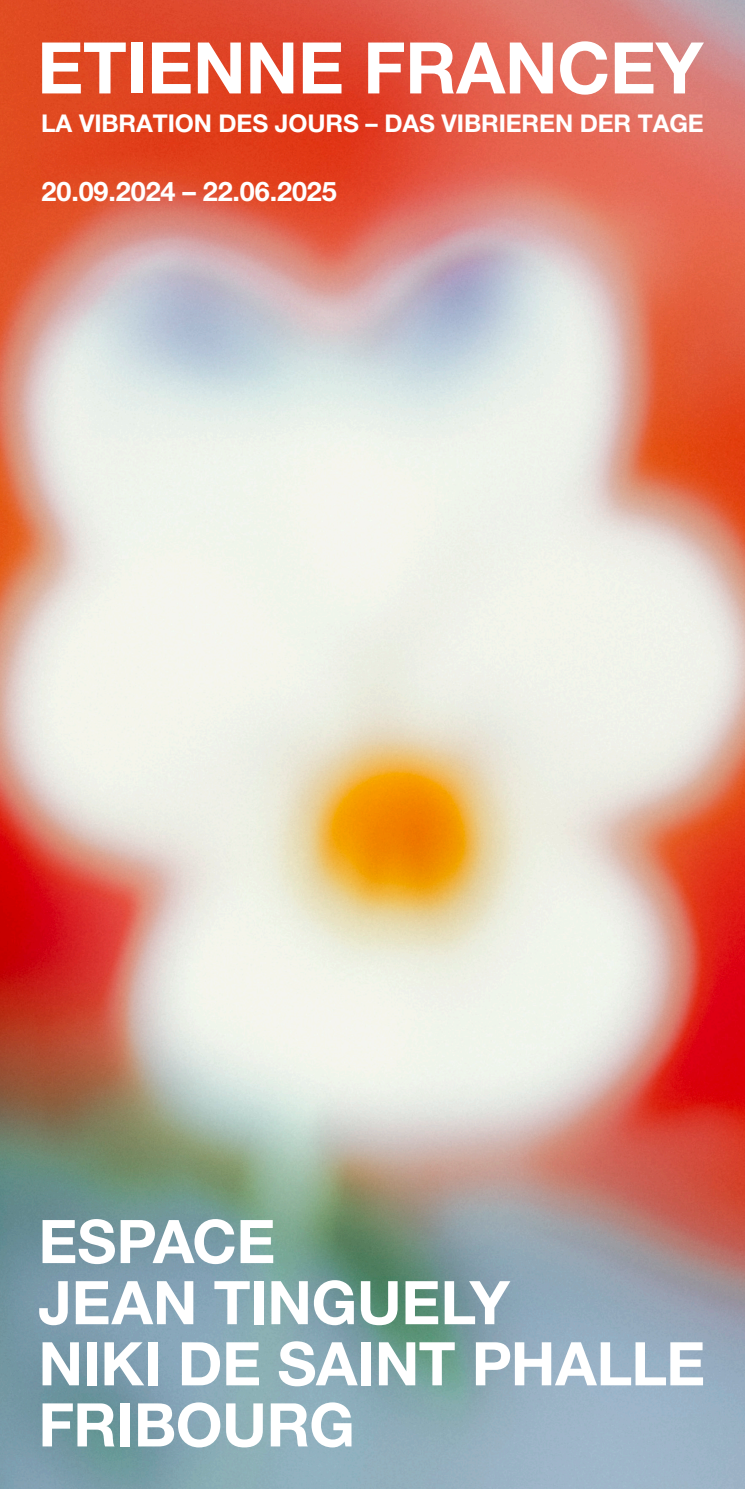
<style>
.page{position:relative;width:745px;height:1489px;background:#fff}
.page>*{position:absolute;margin:0;border:0;box-sizing:border-box;transform-origin:0 0}
.t1{font:700 71.25px "Helvetica Neue LT Std";letter-spacing:-.005em;color:#fff}
.t2{font:700 60.25px "Helvetica Neue LT Std";letter-spacing:-.005em;color:#fff}
.t3{font:700 27px "Helvetica Neue LT Std";letter-spacing:-.005em;color:#fff}
.t4{font:700 24.5px "Helvetica Neue LT Std";letter-spacing:-.005em;color:#fff}
</style>
<div class="page">
<img style="left:0;top:0;width:744px;height:1488px">
<p class="t1" style="left:37px;top:24px;width:667px">ETIENNE FRANCEY</p>
<p class="t4" style="left:41px;top:108px;width:663px">LA VIBRATION DES JOURS – DAS VIBRIEREN DER TAGE</p>
<p class="t3" style="left:42px;top:175px;width:296px">20.09.2024 – 22.06.2025</p>
<p class="t2" style="left:38px;top:1204px;width:238px">ESPACE</p>
<p class="t2" style="left:38px;top:1265px;width:472px">JEAN TINGUELY</p>
<p class="t2" style="left:38px;top:1326px;width:668px">NIKI DE SAINT PHALLE</p>
<p class="t2" style="left:38px;top:1387px;width:318px">FRIBOURG</p>
</div>
